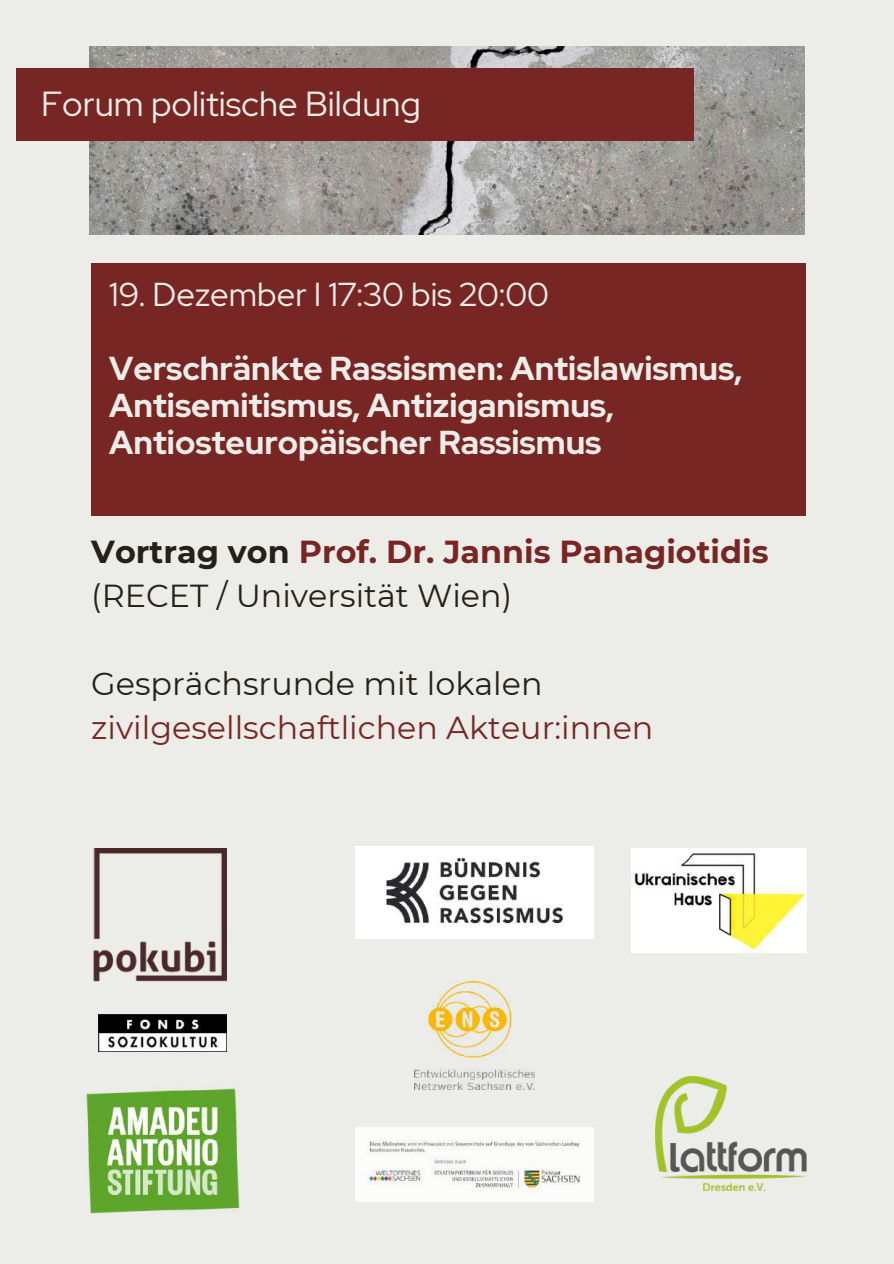
<style>
.page{position:relative;width:894px;height:1264px;background:#fff}
.page>*{position:absolute;margin:0;border:0;box-sizing:border-box;transform-origin:0 0}
.t1{font:34.65px "Red Hat Display";color:#ecece8}
.t2{font:700 33px/37.2px "Red Hat Display";color:#ecece8}
.t3{font:33px "Red Hat Display";color:#ecece8}
.t4{font:700 31.8px/43.8px "Montserrat";color:#772623}
.t5{font:31.8px "Montserrat";color:#772623}
.t6{font:31.8px "Montserrat";color:#24201b}
.s1{color:#24201b}
.s2{font-weight:400;color:#24201b}
</style>
<div class="page">
<div style="left:0;top:0;width:893px;height:1263px;background:#ecece8"></div>
<img style="left:89px;top:47px;width:715px;height:188px">
<div style="left:17px;top:69px;width:677px;height:72px;background:#772623"></div>
<div style="left:91px;top:262px;width:714px;height:253px;background:#772623"></div>
<img style="left:93px;top:848px;width:133px;height:133px">
<img style="left:355px;top:1127px;width:238px;height:74px">
<img style="left:414px;top:981px;width:120px;height:108px">
<img style="left:355px;top:846px;width:238px;height:92px">
<img style="left:631px;top:848px;width:175px;height:104px">
<img style="left:655px;top:1076px;width:151px;height:114px">
<img style="left:98px;top:1014px;width:128px;height:37px">
<img style="left:86px;top:1051px;width:154px;height:163px">
<p class="t1" style="left:41px;top:80px;width:381px">Forum politische Bildung</p>
<p class="t3" style="left:109px;top:272px;width:441px">19. Dezember I 17:30 bis 20:00</p>
<p class="t2" style="left:109px;top:350px;width:634px">Verschränkte Rassismen: Antislawismus,<br>Antisemitismus, Antiziganismus,<br>Antiosteuropäischer Rassismus</p>
<p class="t4" style="left:91px;top:529px;width:678px"><span class="s1">Vortrag von</span> Prof. Dr. Jannis Panagiotidis <span class="s2">(RECET / Universität Wien)</span></p>
<p class="t6" style="left:91px;top:664px;width:452px">Gesprächsrunde mit lokalen</p>
<p class="t5" style="left:91px;top:708px;width:563px">zivilgesellschaftlichen Akteur:innen</p>
</div>
